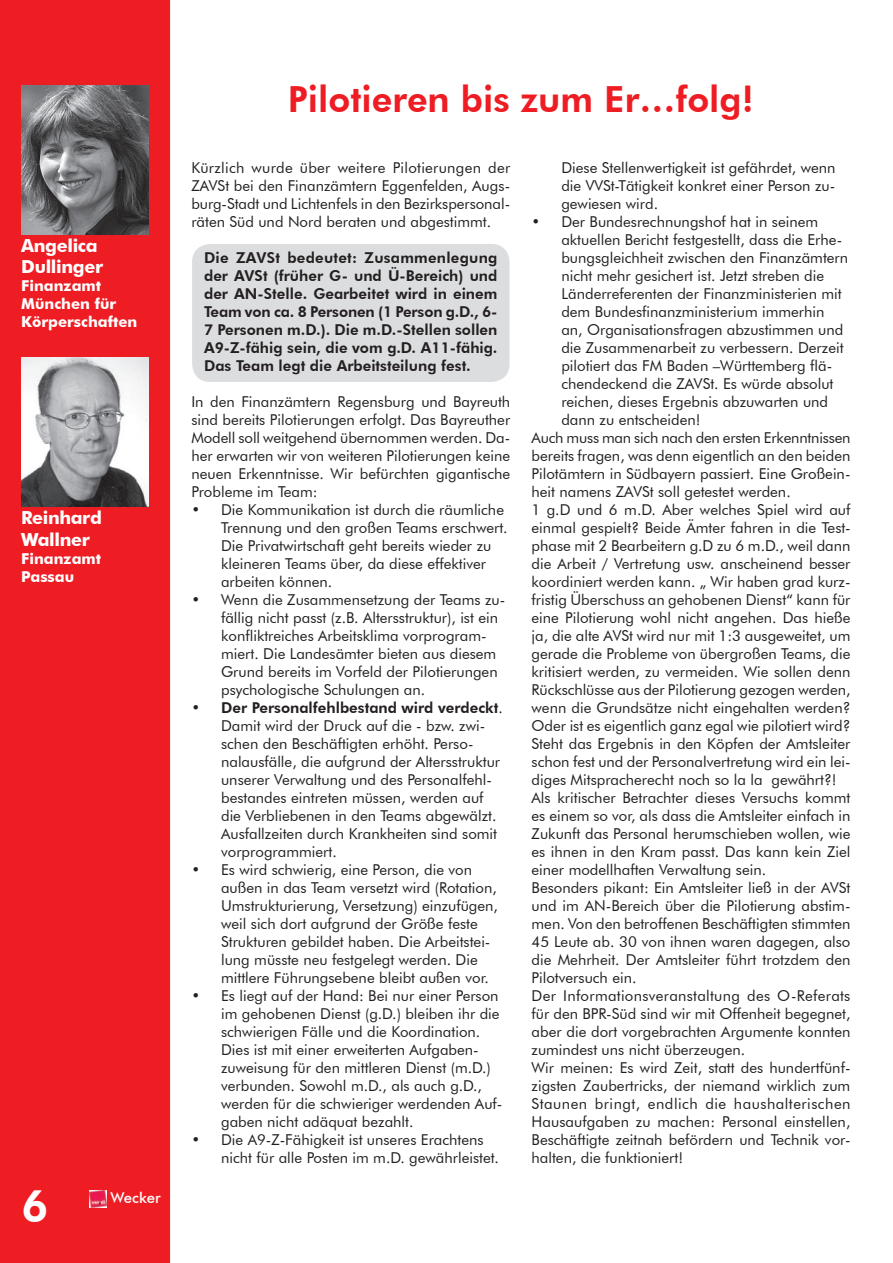
<style>
.page{position:relative;width:893px;height:1263px;background:#fff}
.page>*{position:absolute;margin:0;border:0;box-sizing:border-box;transform-origin:0 0}
.t1{font:800 45px "Futura BT";color:#fff}
.t2{font:800 36px "Futura BT";color:#ee1d23}
.t3{font:700 18px/21.6px "Futura BT";letter-spacing:-.02em;color:#fff}
.t4{font:15px/18px "Futura BT";color:#231f20}
.t5{font:800 15px/18px "Futura BT";color:#231f20;text-align:justify}
.t6{font:700 15px/18px "Futura BT";color:#fff}
.t7{font:15px "Futura BT";letter-spacing:.02em;color:#231f20}
.t8{font:15px "Futura BT";letter-spacing:.03em;color:#231f20}
.t9{font:500 15px "Futura BT";color:#fff}
.s1{font-weight:800}
</style>
<div class="page">
<div style="left:192px;top:244px;width:317px;height:138px;background:#dcdddf"></div>
<div style="left:0;top:0;width:170px;height:1263px;background:#ee1d23"></div>
<img style="left:89px;top:1190px;width:17px;height:18px">
<img style="left:21px;top:357px;width:128px;height:149px">
<img style="left:21px;top:85px;width:128px;height:150px">
<p class="t3" style="left:21px;top:234px;width:83px">Angelica<br>Dullinger</p>
<p class="t6" style="left:21px;top:277px;width:118px">Finanzamt<br>München für<br>Körperschaften</p>
<p class="t3" style="left:21px;top:507px;width:82px">Reinhard<br>Wallner</p>
<p class="t6" style="left:21px;top:549px;width:81px">Finanzamt<br>Passau</p>
<h1 class="t1" style="left:21px;top:1178px;width:29px">6</h1>
<p class="t9" style="left:111px;top:1188px;width:52px">Wecker</p>
<h2 class="t2" style="left:288px;top:78px;width:467px">Pilotieren bis zum Er…folg!</h2>
<p class="t4" style="left:191px;top:159px;width:320px;text-align:justify">Kürzlich wurde über weitere Pilotierungen der ZAVSt bei den Finanzämtern Eggenfelden, Augs&shy;burg-Stadt und Lichtenfels in den Bezirkspersonal&shy;räten Süd und Nord beraten und abgestimmt.</p>
<p class="t5" style="left:204px;top:249px;width:295px">Die ZAVSt bedeutet: Zusammenlegung der AVSt (früher G- und Ü-Bereich) und der AN-Stelle. Gearbeitet wird in einem Team von ca. 8 Personen (1 Person g.D., 6- 7 Personen m.D.). Die m.D.-Stellen sollen A9-Z-fähig sein, die vom g.D. A11-fähig.<br>Das Team legt die Arbeitsteilung fest.</p>
<p class="t4" style="left:191px;top:393px;width:320px;text-align:justify">In den Finanzämtern Regensburg und Bayreuth sind bereits Pilotierungen erfolgt. Das Bayreuther Modell soll weitgehend übernommen werden. Da&shy;her erwarten wir von weiteren Pilotierungen keine neuen Erkenntnisse. Wir befürchten gigantische Probleme im Team:</p>
<p class="t4" style="left:221px;top:501px;width:288px;text-indent:-30px">• Die Kommunikation ist durch die räumliche Trennung und den großen Teams erschwert.<br>Die Privatwirtschaft geht bereits wieder zu kleineren Teams über, da diese effektiver arbeiten können.</p>
<p class="t4" style="left:221px;top:591px;width:286px;text-indent:-30px">• Wenn die Zusammensetzung der Teams zu&shy;fällig nicht passt (z.B. Altersstruktur), ist ein konfliktreiches Arbeitsklima vorprogram&shy;miert. Die Landesämter bieten aus diesem Grund bereits im Vorfeld der Pilotierungen psychologische Schulungen an.</p>
<p class="t4" style="left:221px;top:699px;width:283px;text-indent:-30px">• <span class="s1">Der Personalfehlbestand wird verdeckt</span>.<br>Damit wird der Druck auf die - bzw. zwi&shy;schen den Beschäftigten erhöht. Perso&shy;nalausfälle, die aufgrund der Altersstruktur unserer Verwaltung und des Personalfehl&shy;bestandes eintreten müssen, werden auf die Verbliebenen in den Teams abgewälzt.<br>Ausfallzeiten durch Krankheiten sind somit vorprogrammiert.</p>
<p class="t4" style="left:221px;top:861px;width:278px;text-indent:-30px">• Es wird schwierig, eine Person, die von außen in das Team versetzt wird (Rotation, Umstrukturierung, Versetzung) einzufügen, weil sich dort aufgrund der Größe feste Strukturen gebildet haben. Die Arbeitstei&shy;lung müsste neu festgelegt werden. Die mittlere Führungsebene bleibt außen vor.</p>
<p class="t4" style="left:221px;top:987px;width:283px;text-indent:-30px">• Es liegt auf der Hand: Bei nur einer Person im gehobenen Dienst (g.D.) bleiben ihr die schwierigen Fälle und die Koordination.<br>Dies ist mit einer erweiterten Aufgaben&shy;zuweisung für den mittleren Dienst (m.D.) verbunden. Sowohl m.D., als auch g.D., werden für die schwieriger werdenden Auf&shy;gaben nicht adäquat bezahlt.</p>
<p class="t4" style="left:221px;top:1131px;width:279px;text-indent:-30px">• Die A9-Z-Fähigkeit ist unseres Erachtens nicht für alle Posten im m.D. gewährleistet.</p>
<p class="t4" style="left:561px;top:159px;width:276px;text-align:justify">Diese Stellenwertigkeit ist gefährdet, wenn die VVSt-Tätigkeit konkret einer Person zu&shy;gewiesen wird.</p>
<p class="t4" style="left:532px;top:213px;width:288px">• Der Bundesrechnungshof hat in seinem</p>
<p class="t4" style="left:561px;top:231px;width:282px">aktuellen Bericht festgestellt, dass die Erhe-</p>
<p class="t4" style="left:561px;top:249px;width:288px">bungsgleichheit zwischen den Finanzämtern</p>
<p class="t4" style="left:561px;top:267px;width:264px">nicht mehr gesichert ist. Jetzt streben die</p>
<p class="t4" style="left:561px;top:285px;width:282px">Länderreferenten der Finanzministerien mit</p>
<p class="t4" style="left:561px;top:303px;width:265px">dem Bundesfinanzministerium immerhin</p>
<p class="t4" style="left:561px;top:321px;width:283px">an, Organisationsfragen abzustimmen und</p>
<p class="t4" style="left:561px;top:339px;width:284px">die Zusammenarbeit zu verbessern. Derzeit</p>
<p class="t4" style="left:561px;top:357px;width:272px">pilotiert das FM Baden –Württemberg flä-</p>
<p class="t4" style="left:561px;top:375px;width:274px">chendeckend die ZAVSt. Es würde absolut</p>
<p class="t4" style="left:561px;top:393px;width:268px">reichen, dieses Ergebnis abzuwarten und</p>
<p class="t4" style="left:561px;top:411px;width:141px">dann zu entscheiden!</p>
<p class="t4" style="left:532px;top:429px;width:320px">Auch muss man sich nach den ersten Erkenntnissen</p>
<p class="t4" style="left:532px;top:447px;width:320px">bereits fragen, was denn eigentlich an den beiden</p>
<p class="t4" style="left:532px;top:465px;width:320px">Pilotämtern in Südbayern passiert. Eine Großein-</p>
<p class="t4" style="left:532px;top:483px;width:261px">heit namens ZAVSt soll getestet werden.</p>
<p class="t4" style="left:532px;top:501px;width:320px">1 g.D und 6 m.D. Aber welches Spiel wird auf</p>
<p class="t4" style="left:532px;top:519px;width:320px">einmal gespielt? Beide Ämter fahren in die Test-</p>
<p class="t4" style="left:532px;top:537px;width:320px">phase mit 2 Bearbeitern g.D zu 6 m.D., weil dann</p>
<p class="t4" style="left:532px;top:555px;width:320px">die Arbeit / Vertretung usw. anscheinend besser</p>
<p class="t4" style="left:532px;top:573px;width:320px">koordiniert werden kann. „ Wir haben grad kurz-</p>
<p class="t4" style="left:532px;top:591px;width:320px">fristig Überschuss an gehobenen Dienst“ kann für</p>
<p class="t4" style="left:532px;top:609px;width:320px">eine Pilotierung wohl nicht angehen. Das hieße</p>
<p class="t4" style="left:532px;top:627px;width:320px">ja, die alte AVSt wird nur mit 1:3 ausgeweitet, um</p>
<p class="t4" style="left:532px;top:645px;width:320px">gerade die Probleme von übergroßen Teams, die</p>
<p class="t4" style="left:532px;top:663px;width:320px">kritisiert werden, zu vermeiden. Wie sollen denn</p>
<p class="t4" style="left:532px;top:681px;width:320px">Rückschlüsse aus der Pilotierung gezogen werden,</p>
<p class="t4" style="left:532px;top:699px;width:320px">wenn die Grundsätze nicht eingehalten werden?</p>
<p class="t4" style="left:532px;top:717px;width:320px">Oder ist es eigentlich ganz egal wie pilotiert wird?</p>
<p class="t4" style="left:532px;top:735px;width:320px">Steht das Ergebnis in den Köpfen der Amtsleiter</p>
<p class="t4" style="left:532px;top:753px;width:320px">schon fest und der Personalvertretung wird ein lei-</p>
<p class="t4" style="left:532px;top:771px;width:307px">diges Mitspracherecht noch so la la gewährt?!</p>
<p class="t4" style="left:532px;top:789px;width:320px">Als kritischer Betrachter dieses Versuchs kommt</p>
<p class="t4" style="left:532px;top:807px;width:320px">es einem so vor, als dass die Amtsleiter einfach in</p>
<p class="t4" style="left:532px;top:825px;width:320px">Zukunft das Personal herumschieben wollen, wie</p>
<p class="t4" style="left:532px;top:843px;width:320px">es ihnen in den Kram passt. Das kann kein Ziel</p>
<p class="t4" style="left:532px;top:861px;width:236px">einer modellhaften Verwaltung sein.</p>
<p class="t4" style="left:532px;top:879px;width:320px">Besonders pikant: Ein Amtsleiter ließ in der AVSt</p>
<p class="t4" style="left:532px;top:897px;width:320px">und im AN-Bereich über die Pilotierung abstim-</p>
<p class="t4" style="left:532px;top:915px;width:320px">men. Von den betroffenen Beschäftigten stimmten</p>
<p class="t4" style="left:532px;top:933px;width:320px">45 Leute ab. 30 von ihnen waren dagegen, also</p>
<p class="t4" style="left:532px;top:951px;width:320px">die Mehrheit. Der Amtsleiter führt trotzdem den</p>
<p class="t4" style="left:532px;top:969px;width:106px">Pilotversuch ein.</p>
<p class="t7" style="left:532px;top:987px;width:320px">Der Informationsveranstaltung des O-Referats</p>
<p class="t4" style="left:532px;top:1005px;width:320px">für den BPR-Süd sind wir mit Offenheit begegnet,</p>
<p class="t4" style="left:532px;top:1023px;width:320px">aber die dort vorgebrachten Argumente konnten</p>
<p class="t4" style="left:532px;top:1041px;width:215px">zumindest uns nicht überzeugen.</p>
<p class="t4" style="left:532px;top:1059px;width:320px">Wir meinen: Es wird Zeit, statt des hundertfünf-</p>
<p class="t4" style="left:532px;top:1077px;width:320px">zigsten Zaubertricks, der niemand wirklich zum</p>
<p class="t8" style="left:532px;top:1095px;width:320px">Staunen bringt, endlich die haushalterischen</p>
<p class="t4" style="left:532px;top:1113px;width:320px">Hausaufgaben zu machen: Personal einstellen,</p>
<p class="t4" style="left:532px;top:1131px;width:320px">Beschäftigte zeitnah befördern und Technik vor-</p>
<p class="t4" style="left:532px;top:1149px;width:153px">halten, die funktioniert!</p>
</div>
